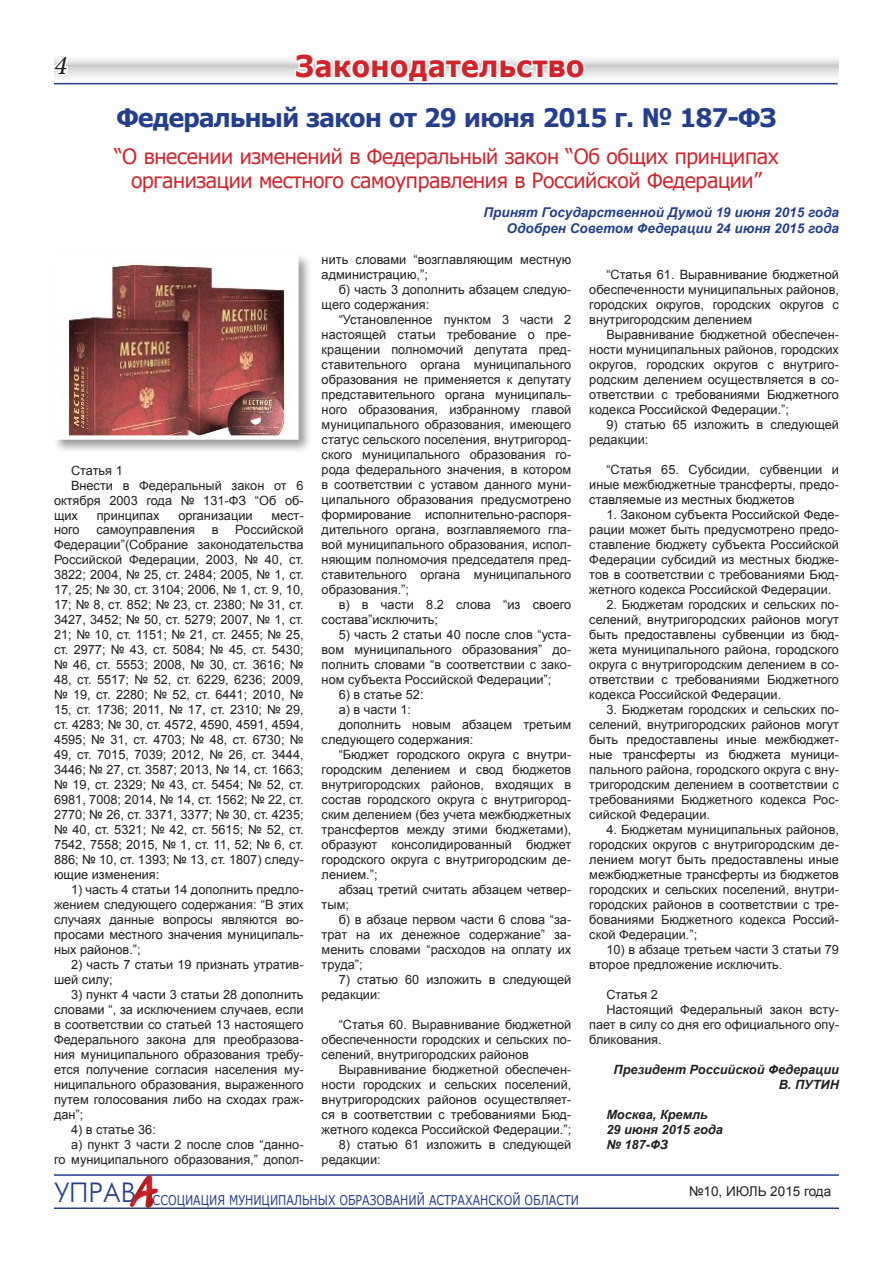
<style>
.page{position:relative;width:893px;height:1263px;background:#fff}
.page>*{position:absolute;margin:0;border:0;box-sizing:border-box;transform-origin:0 0}
.t1{font:44.7px "Tagir CTT";color:#d1232a}
.t2{font:700 30px "Verdana";color:#d1232a;scale:.91 1}
.t3{font:italic 500 27px "Minion Pro";color:#231f20}
.t4{font:700 25.5px "Verdana";letter-spacing:-.05em;color:#253f8e;scale:.95 1}
.t5{font:21px/24px "Verdana";color:#d1232a;text-align:center;scale:.95 1}
.t6{font:italic 700 13.5px/16.2px "Arial";color:#253f8e;text-align:right}
.t7{font:13.5px "Verdana";color:#253f8e;scale:.82 1}
.t8{font:13.5px "Arial";color:#231f20}
.t9{font:12.75px/15px "Arial";color:#231f20;text-align:justify}
.t10{font:italic 700 12.75px/15px "Arial";color:#231f20}
</style>
<div class="page">
<hr style="left:54px;top:1174px;width:785px;height:2px;background:#253f8e">
<svg style="left:54px;top:59px;width:785px;height:26px"></svg>
<svg style="left:54px;top:59px;width:16px;height:18px"></svg>
<hr style="left:54px;top:1207px;width:785px;height:2px;background:#253f8e">
<div style="left:121px;top:1164px;width:59px;height:62px;background:#231f20;opacity:.5"></div>
<svg style="left:293px;top:59px;width:294px;height:25px"></svg>
<div style="left:52px;top:253px;width:261px;height:201px;background:#231f20;opacity:.45"></div>
<img style="left:59px;top:260px;width:235px;height:175px">
<div style="left:54px;top:255px;width:245px;height:185px;border:4px solid #fff"></div>
<h3 class="t3" style="left:54px;top:46px;width:14px">4</h3>
<h2 class="t2" style="left:295px;top:47px;width:320px">Законодательство</h2>
<h3 class="t4" style="left:116px;top:102px;width:697px">Федеральный закон от 29 июня 2015 г. № 187-ФЗ</h3>
<h3 class="t5" style="left:114px;top:144px;width:702px">“О внесении изменений в Федеральный закон “Об общих принципах организации местного самоуправления в Российской Федерации”</h3>
<p class="t6" style="left:484px;top:205px;width:357px">Принят Государственной Думой 19 июня 2015 года<br>Одобрен Советом Федерации 24 июня 2015 года</p>
<p class="t9" style="left:71px;top:463px;width:53px">Статья 1</p>
<p class="t9" style="left:71px;top:478px;width:234px">Внести в Федеральный закон от 6</p>
<p class="t9" style="left:54px;top:493px;width:251px">октября 2003 года № 131-ФЗ “Об об-</p>
<p class="t9" style="left:54px;top:508px;width:25px">щих</p>
<p class="t9" style="left:97px;top:508px;width:64px">принципах</p>
<p class="t9" style="left:178px;top:508px;width:76px">организации</p>
<p class="t9" style="left:271px;top:508px;width:34px">мест-</p>
<p class="t9" style="left:54px;top:523px;width:27px">ного</p>
<p class="t9" style="left:96px;top:523px;width:100px">самоуправления</p>
<p class="t9" style="left:212px;top:523px;width:8px">в</p>
<p class="t9" style="left:54px;top:523px;width:251px;text-indent:181px">Российской Федерации”(Собрание законодательства Российской Федерации, 2003, № 40, ст.<br>3822; 2004, № 25, ст. 2484; 2005, № 1, ст.<br>17, 25; № 30, ст. 3104; 2006, № 1, ст. 9, 10, 17; № 8, ст. 852; № 23, ст. 2380; № 31, ст.<br>3427, 3452; № 50, ст. 5279; 2007, № 1, ст.<br>21; № 10, ст. 1151; № 21, ст. 2455; № 25, ст. 2977; № 43, ст. 5084; № 45, ст. 5430; № 46, ст. 5553; 2008, № 30, ст. 3616; № 48, ст. 5517; № 52, ст. 6229, 6236; 2009, № 19, ст. 2280; № 52, ст. 6441; 2010, № 15, ст. 1736; 2011, № 17, ст. 2310; № 29, ст. 4283; № 30, ст. 4572, 4590, 4591, 4594, 4595; № 31, ст. 4703; № 48, ст. 6730; № 49, ст. 7015, 7039; 2012, № 26, ст. 3444, 3446; № 27, ст. 3587; 2013, № 14, ст. 1663; № 19, ст. 2329; № 43, ст. 5454; № 52, ст.<br>6981, 7008; 2014, № 14, ст. 1562; № 22, ст.<br>2770; № 26, ст. 3371, 3377; № 30, ст. 4235; № 40, ст. 5321; № 42, ст. 5615; № 52, ст.<br>7542, 7558; 2015, № 1, ст. 11, 52; № 6, ст.<br>886; № 10, ст. 1393; № 13, ст. 1807) следу&shy;ющие изменения:</p>
<p class="t9" style="left:54px;top:882px;width:251px;text-indent:17px">1) часть 4 статьи 14 дополнить предло&shy;жением следующего содержания: “В этих случаях данные вопросы являются во&shy;просами местного значения муниципаль&shy;ных районов.”;</p>
<p class="t9" style="left:54px;top:957px;width:251px;text-indent:17px">2) часть 7 статьи 19 признать утратив&shy;шей силу;</p>
<p class="t9" style="left:54px;top:987px;width:251px;text-indent:17px">3) пункт 4 части 3 статьи 28 дополнить словами “, за исключением случаев, если в соответствии со статьей 13 настоящего Федерального закона для преобразова&shy;ния муниципального образования требу&shy;ется получение согласия населения му&shy;ниципального образования, выраженного путем голосования либо на сходах граж&shy;дан”;</p>
<p class="t9" style="left:71px;top:1122px;width:86px">4) в статье 36:</p>
<p class="t9" style="left:71px;top:1137px;width:234px">а) пункт 3 части 2 после слов “данно-</p>
<p class="t9" style="left:54px;top:1152px;width:251px">го муниципального образования,” допол-</p>
<p class="t9" style="left:322px;top:252px;width:251px">нить словами “возглавляющим местную администрацию,”;</p>
<p class="t9" style="left:322px;top:282px;width:251px;text-indent:17px">б) часть 3 дополнить абзацем следую&shy;щего содержания:</p>
<p class="t9" style="left:322px;top:312px;width:251px;text-indent:17px">“Установленное пунктом 3 части 2 настоящей статьи требование о пре&shy;кращении полномочий депутата пред&shy;ставительного органа муниципального образования не применяется к депутату представительного органа муниципаль&shy;ного образования, избранному главой муниципального образования, имеющего статус сельского поселения, внутригород&shy;ского муниципального образования го&shy;рода федерального значения, в котором в соответствии с уставом данного муни&shy;ципального образования предусмотрено формирование исполнительно-распоря&shy;дительного органа, возглавляемого гла&shy;вой муниципального образования, испол&shy;няющим полномочия председателя пред&shy;ставительного органа муниципального образования.”;</p>
<p class="t9" style="left:322px;top:597px;width:251px;text-indent:17px">в) в части 8.2 слова “из своего состава”исключить;</p>
<p class="t9" style="left:322px;top:627px;width:251px;text-indent:17px">5) часть 2 статьи 40 после слов “уста&shy;вом муниципального образования” до&shy;полнить словами “в соответствии с зако&shy;ном субъекта Российской Федерации”;</p>
<p class="t9" style="left:339px;top:687px;width:86px">6) в статье 52:</p>
<p class="t9" style="left:339px;top:702px;width:74px">а) в части 1:</p>
<p class="t9" style="left:339px;top:717px;width:234px">дополнить новым абзацем третьим</p>
<p class="t9" style="left:322px;top:732px;width:153px">следующего содержания:</p>
<p class="t9" style="left:339px;top:747px;width:234px">“Бюджет городского округа с внутри-</p>
<p class="t9" style="left:322px;top:762px;width:251px">городским делением и свод бюджетов</p>
<p class="t9" style="left:322px;top:777px;width:251px">внутригородских районов, входящих в</p>
<p class="t9" style="left:322px;top:792px;width:251px">состав городского округа с внутригород-</p>
<p class="t9" style="left:322px;top:807px;width:251px">ским делением (без учета межбюджетных</p>
<p class="t9" style="left:322px;top:822px;width:251px">трансфертов между этими бюджетами),</p>
<p class="t9" style="left:322px;top:837px;width:251px">образуют консолидированный бюджет</p>
<p class="t9" style="left:322px;top:852px;width:251px">городского округа с внутригородским де-</p>
<p class="t9" style="left:322px;top:867px;width:57px">лением.”;</p>
<p class="t9" style="left:339px;top:882px;width:234px">абзац третий считать абзацем четвер-</p>
<p class="t9" style="left:322px;top:897px;width:29px">тым;</p>
<p class="t9" style="left:339px;top:912px;width:234px">б) в абзаце первом части 6 слова “за-</p>
<p class="t9" style="left:322px;top:927px;width:251px">трат на их денежное содержание” за-</p>
<p class="t9" style="left:322px;top:942px;width:251px">менить словами “расходов на оплату их</p>
<p class="t9" style="left:322px;top:957px;width:43px">труда”;</p>
<p class="t9" style="left:322px;top:972px;width:251px;text-indent:17px">7) статью 60 изложить в следующей редакции:</p>
<p class="t9" style="left:322px;top:1017px;width:251px;text-indent:17px">“Статья 60. Выравнивание бюджетной обеспеченности городских и сельских по&shy;селений, внутригородских районов</p>
<p class="t9" style="left:322px;top:1062px;width:251px;text-indent:17px">Выравнивание бюджетной обеспечен&shy;ности городских и сельских поселений, внутригородских районов осуществляет&shy;ся в соответствии с требованиями Бюд&shy;жетного кодекса Российской Федерации.”;</p>
<p class="t9" style="left:322px;top:1137px;width:251px;text-indent:17px">8) статью 61 изложить в следующей редакции:</p>
<p class="t9" style="left:589px;top:267px;width:251px;text-indent:17px">“Статья 61. Выравнивание бюджетной обеспеченности муниципальных районов, городских округов, городских округов с внутригородским делением</p>
<p class="t9" style="left:589px;top:327px;width:251px;text-indent:17px">Выравнивание бюджетной обеспечен&shy;ности муниципальных районов, городских округов, городских округов с внутриго&shy;родским делением осуществляется в со&shy;ответствии с требованиями Бюджетного кодекса Российской Федерации.”;</p>
<p class="t9" style="left:589px;top:417px;width:251px;text-indent:17px">9) статью 65 изложить в следующей редакции:</p>
<p class="t9" style="left:589px;top:462px;width:251px;text-indent:17px">“Статья 65. Субсидии, субвенции и иные межбюджетные трансферты, предо&shy;ставляемые из местных бюджетов</p>
<p class="t9" style="left:589px;top:507px;width:251px;text-indent:17px">1. Законом субъекта Российской Феде&shy;рации может быть предусмотрено предо&shy;ставление бюджету субъекта Российской Федерации субсидий из местных бюдже&shy;тов в соответствии с требованиями Бюд&shy;жетного кодекса Российской Федерации.</p>
<p class="t9" style="left:589px;top:597px;width:251px;text-indent:17px">2. Бюджетам городских и сельских по&shy;селений, внутригородских районов могут быть предоставлены субвенции из бюд&shy;жета муниципального района, городского округа с внутригородским делением в со&shy;ответствии с требованиями Бюджетного кодекса Российской Федерации.</p>
<p class="t9" style="left:589px;top:702px;width:251px;text-indent:17px">3. Бюджетам городских и сельских по&shy;селений, внутригородских районов могут быть предоставлены иные межбюджет&shy;ные трансферты из бюджета муници&shy;пального района, городского округа с вну&shy;тригородским делением в соответствии с требованиями Бюджетного кодекса Рос&shy;сийской Федерации.</p>
<p class="t9" style="left:589px;top:822px;width:251px;text-indent:17px">4. Бюджетам муниципальных районов, городских округов с внутригородским де&shy;лением могут быть предоставлены иные межбюджетные трансферты из бюджетов городских и сельских поселений, внутри&shy;городских районов в соответствии с тре&shy;бованиями Бюджетного кодекса Россий&shy;ской Федерации.”;</p>
<p class="t9" style="left:589px;top:942px;width:251px;text-indent:17px">10) в абзаце третьем части 3 статьи 79 второе предложение исключить.</p>
<p class="t9" style="left:606px;top:987px;width:53px">Статья 2</p>
<p class="t9" style="left:606px;top:1002px;width:234px">Настоящий Федеральный закон всту-</p>
<p class="t9" style="left:589px;top:1017px;width:251px">пает в силу со дня его официального опу-</p>
<p class="t9" style="left:589px;top:1032px;width:74px">бликования.</p>
<p class="t10" style="left:779px;top:1062px;width:62px;text-indent:-165px">Президент Российской Федерации<br>В. Путин</p>
<p class="t10" style="left:606px;top:1107px;width:118px">Москва, Кремль<br>29 июня 2015 года № 187-ФЗ</p>
<h1 class="t1" style="left:130px;top:1164px;width:26px">А</h1>
<p class="t7" style="left:54px;top:1191px;width:642px"><sup>УПРАВ</sup> ссоциация муниципальных образований Астраханской области</p>
<p class="t8" style="left:689px;top:1183px;width:144px">№10, июль 2015 года</p>
</div>
